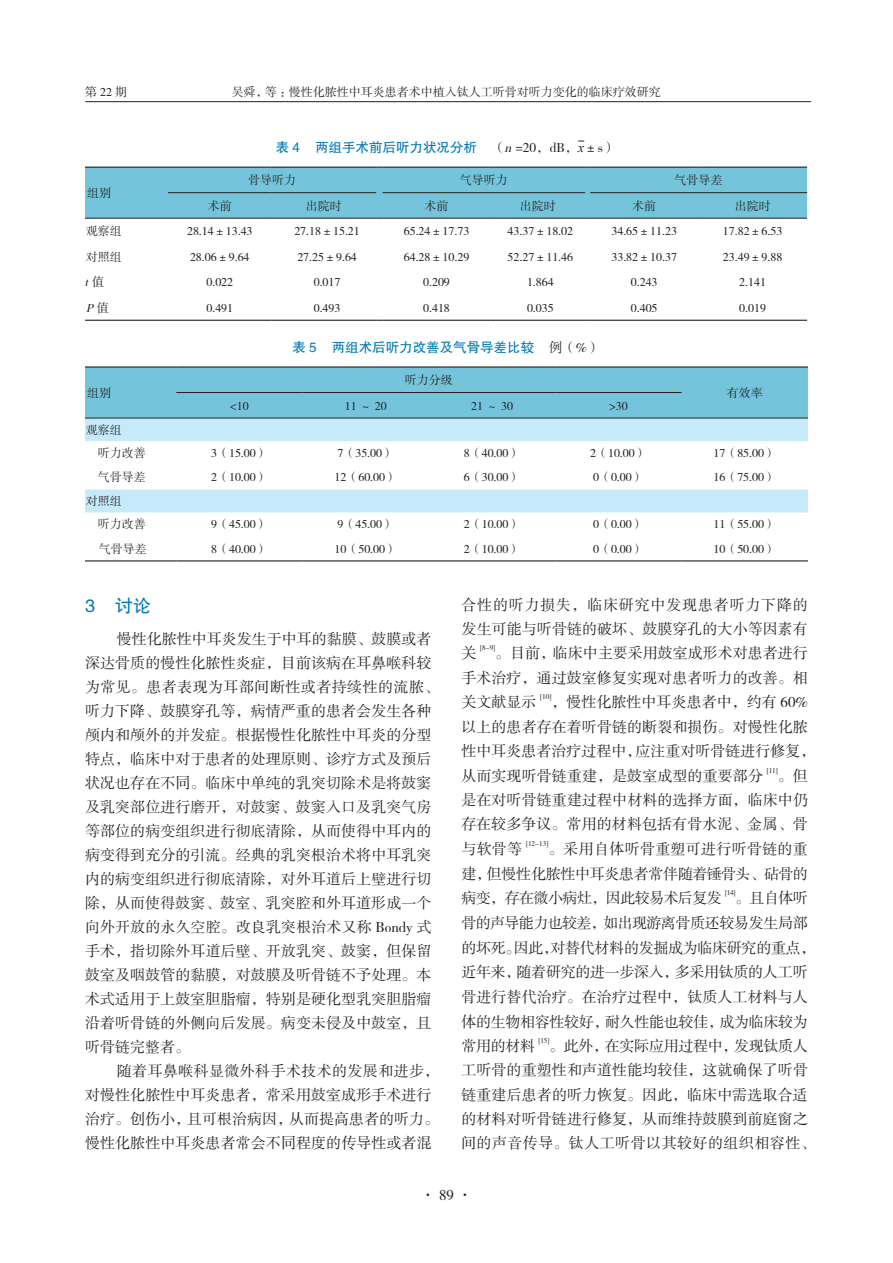
<style>
.page{position:relative;width:893px;height:1263px;background:#fff}
.page>*{position:absolute;margin:0;border:0;box-sizing:border-box;transform-origin:0 0}
._1标题{font:18px "FZHTK GBK1 0";color:#0078b6}
.全文段路样式{font:15px/24px "FZSSK GBK1 0";letter-spacing:.005em;color:#231f20}
.全文段路样式-2{font:15px/24.6px "FZSSK GBK1 0";letter-spacing:-.02em;color:#231f20}
._4中文标题_1{font:13.5px "FZHTK GBK1 0";color:#0078b6}
.表格文本样式{font:12px "FZSSK GBK1 0";color:#231f20}
.书眉{font:12px "FZSSK GBK1 0";color:#231f20}
.表格文本样式-2{font:italic 12px "FZSSK GBK1 0";color:#231f20}
.全文段路样式-3{font:7.2px "FZSSK GBK1 0";color:#231f20}
.s1{font-family:"FZSSK GBK1 0";color:#231f20}
.s2{font-family:"FZSSK GBK1 0";font-style:italic;color:#231f20}
.s3{font-family:"Times New Roman";font-style:italic;color:#231f20}
.s4{font-style:normal}
</style>
<div class="page">
<hr style="left:85px;top:101px;width:726px;height:1px;background:#231f20">
<svg style="left:85px;top:319px;width:722px;height:2px"></svg>
<hr style="left:590px;top:320px;width:108px;height:1px;background:#231f20">
<hr style="left:698px;top:320px;width:109px;height:1px;background:#231f20">
<svg style="left:85px;top:167px;width:722px;height:52px;background:#71bed4"></svg>
<hr style="left:168px;top:167px;width:104px;height:1px;background:#231f20">
<hr style="left:272px;top:167px;width:104px;height:1px;background:#231f20">
<hr style="left:168px;top:192px;width:104px;height:1px;background:#231f20">
<hr style="left:272px;top:192px;width:104px;height:1px;background:#231f20">
<div style="left:85px;top:368px;width:723px;height:50px;background:#74c5dc"></div>
<svg style="left:85px;top:419px;width:723px;height:93px"></svg>
<hr style="left:176px;top:418px;width:127px;height:1px;background:#231f20">
<hr style="left:303px;top:418px;width:126px;height:1px;background:#231f20">
<hr style="left:429px;top:418px;width:126px;height:1px;background:#231f20">
<hr style="left:555px;top:418px;width:127px;height:1px;background:#231f20">
<hr style="left:85px;top:560px;width:91px;height:1px;background:#231f20">
<hr style="left:176px;top:560px;width:127px;height:1px;background:#231f20">
<hr style="left:303px;top:560px;width:126px;height:1px;background:#231f20">
<hr style="left:429px;top:560px;width:126px;height:1px;background:#231f20">
<hr style="left:555px;top:560px;width:127px;height:1px;background:#231f20">
<hr style="left:682px;top:560px;width:126px;height:1px;background:#231f20">
<hr style="left:85px;top:366px;width:91px;height:2px;background:#231f20">
<hr style="left:85px;top:418px;width:91px;height:1px;background:#231f20">
<hr style="left:682px;top:366px;width:126px;height:2px;background:#231f20">
<hr style="left:682px;top:418px;width:126px;height:1px;background:#231f20">
<hr style="left:176px;top:366px;width:127px;height:2px;background:#231f20">
<hr style="left:303px;top:366px;width:126px;height:2px;background:#231f20">
<hr style="left:429px;top:366px;width:126px;height:2px;background:#231f20">
<hr style="left:555px;top:366px;width:127px;height:2px;background:#231f20">
<hr style="left:176px;top:392px;width:127px;height:1px;background:#231f20">
<hr style="left:303px;top:392px;width:126px;height:1px;background:#231f20">
<hr style="left:429px;top:392px;width:126px;height:1px;background:#231f20">
<hr style="left:555px;top:392px;width:127px;height:1px;background:#231f20">
<p class="书眉" style="left:85px;top:85px;width:43px">第22期</p>
<p class="书眉" style="left:232px;top:85px;width:430px">吴舜，等：慢性化脓性中耳炎患者术中植入钛人工听骨对听力变化的临床疗效研究</p>
<p class="表格文本样式" style="left:87px;top:187px;width:25px">组别</p>
<p class="_4中文标题_1" style="left:276px;top:140px;width:342px">表 4 两组手术前后听力状况分析 <span class="s1">（</span><span class="s2">n</span><span class="s1">=20，dB，</span><span class="s3">x</span><span class="s1">±s）</span></p>
<p class="表格文本样式" style="left:248px;top:174px;width:49px">骨导听力</p>
<p class="表格文本样式" style="left:460px;top:174px;width:49px">气导听力</p>
<p class="表格文本样式" style="left:675px;top:174px;width:49px">气骨导差</p>
<p class="表格文本样式" style="left:208px;top:199px;width:25px">术前</p>
<p class="表格文本样式" style="left:306px;top:199px;width:37px">出院时</p>
<p class="表格文本样式" style="left:425px;top:199px;width:25px">术前</p>
<p class="表格文本样式" style="left:520px;top:199px;width:37px">出院时</p>
<p class="表格文本样式" style="left:632px;top:199px;width:25px">术前</p>
<p class="表格文本样式" style="left:735px;top:199px;width:37px">出院时</p>
<p class="表格文本样式" style="left:86px;top:225px;width:38px">观察组</p>
<p class="表格文本样式" style="left:187px;top:225px;width:67px">28.14±13.43</p>
<p class="表格文本样式" style="left:294px;top:225px;width:67px">27.18±15.21</p>
<p class="表格文本样式" style="left:404px;top:225px;width:67px">65.24±17.73</p>
<p class="表格文本样式" style="left:508px;top:225px;width:67px">43.37±18.02</p>
<p class="表格文本样式" style="left:611px;top:225px;width:67px">34.65±11.23</p>
<p class="表格文本样式" style="left:723px;top:225px;width:61px">17.82±6.53</p>
<p class="表格文本样式" style="left:86px;top:251px;width:38px">对照组</p>
<p class="表格文本样式" style="left:190px;top:251px;width:61px">28.06±9.64</p>
<p class="表格文本样式" style="left:297px;top:251px;width:61px">27.25±9.64</p>
<p class="表格文本样式" style="left:404px;top:251px;width:67px">64.28±10.29</p>
<p class="表格文本样式" style="left:508px;top:251px;width:67px">52.27±11.46</p>
<p class="表格文本样式" style="left:611px;top:251px;width:67px">33.82±10.37</p>
<p class="表格文本样式" style="left:723px;top:251px;width:61px">23.49±9.88</p>
<p class="表格文本样式-2" style="left:85px;top:276px;width:21px">t<span class="s4">值</span></p>
<p class="表格文本样式" style="left:206px;top:276px;width:28px">0.022</p>
<p class="表格文本样式" style="left:314px;top:276px;width:28px">0.017</p>
<p class="表格文本样式" style="left:423px;top:276px;width:28px">0.209</p>
<p class="表格文本样式" style="left:527px;top:276px;width:28px">1.864</p>
<p class="表格文本样式" style="left:631px;top:276px;width:28px">0.243</p>
<p class="表格文本样式" style="left:739px;top:276px;width:28px">2.141</p>
<p class="表格文本样式-2" style="left:86px;top:302px;width:24px">P<span class="s4">值</span></p>
<p class="表格文本样式" style="left:206px;top:302px;width:28px">0.491</p>
<p class="表格文本样式" style="left:314px;top:302px;width:28px">0.493</p>
<p class="表格文本样式" style="left:423px;top:302px;width:28px">0.418</p>
<p class="表格文本样式" style="left:527px;top:302px;width:28px">0.035</p>
<p class="表格文本样式" style="left:631px;top:302px;width:28px">0.405</p>
<p class="表格文本样式" style="left:739px;top:302px;width:28px">0.019</p>
<p class="_4中文标题_1" style="left:292px;top:340px;width:310px">表 5 两组术后听力改善及气骨导差比较 <span class="s1">例（%）</span></p>
<p class="表格文本样式" style="left:87px;top:387px;width:25px">组别</p>
<p class="表格文本样式" style="left:405px;top:374px;width:49px">听力分级</p>
<p class="表格文本样式" style="left:727px;top:387px;width:37px">有效率</p>
<p class="表格文本样式" style="left:230px;top:399px;width:20px">&lt;10</p>
<p class="表格文本样式" style="left:345px;top:399px;width:43px">11 ～ 20</p>
<p class="表格文本样式" style="left:471px;top:399px;width:43px">21 ～ 30</p>
<p class="表格文本样式" style="left:609px;top:399px;width:20px">&gt;30</p>
<p class="表格文本样式" style="left:86px;top:424px;width:37px">观察组</p>
<p class="表格文本样式" style="left:98px;top:447px;width:49px">听力改善</p>
<p class="表格文本样式" style="left:211px;top:447px;width:58px">3（15.00）</p>
<p class="表格文本样式" style="left:337px;top:447px;width:58px">7（35.00）</p>
<p class="表格文本样式" style="left:464px;top:447px;width:58px">8（40.00）</p>
<p class="表格文本样式" style="left:590px;top:447px;width:58px">2（10.00）</p>
<p class="表格文本样式" style="left:713px;top:447px;width:64px">17（85.00）</p>
<p class="表格文本样式" style="left:98px;top:471px;width:49px">气骨导差</p>
<p class="表格文本样式" style="left:211px;top:471px;width:58px">2（10.00）</p>
<p class="表格文本样式" style="left:334px;top:471px;width:64px">12（60.00）</p>
<p class="表格文本样式" style="left:464px;top:471px;width:58px">6（30.00）</p>
<p class="表格文本样式" style="left:593px;top:471px;width:52px">0（0.00）</p>
<p class="表格文本样式" style="left:713px;top:471px;width:64px">16（75.00）</p>
<p class="表格文本样式" style="left:86px;top:495px;width:37px">对照组</p>
<p class="表格文本样式" style="left:98px;top:518px;width:49px">听力改善</p>
<p class="表格文本样式" style="left:211px;top:518px;width:58px">9（45.00）</p>
<p class="表格文本样式" style="left:337px;top:518px;width:58px">9（45.00）</p>
<p class="表格文本样式" style="left:464px;top:518px;width:58px">2（10.00）</p>
<p class="表格文本样式" style="left:593px;top:518px;width:52px">0（0.00）</p>
<p class="表格文本样式" style="left:713px;top:518px;width:64px">11（55.00）</p>
<p class="表格文本样式" style="left:99px;top:542px;width:49px">气骨导差</p>
<p class="表格文本样式" style="left:211px;top:542px;width:58px">8（40.00）</p>
<p class="表格文本样式" style="left:334px;top:542px;width:64px">10（50.00）</p>
<p class="表格文本样式" style="left:464px;top:542px;width:58px">2（10.00）</p>
<p class="表格文本样式" style="left:593px;top:542px;width:52px">0（0.00）</p>
<p class="表格文本样式" style="left:713px;top:542px;width:64px">10（50.00）</p>
<p class="_1标题" style="left:85px;top:596px;width:67px">3 讨论</p>
<p class="全文段路样式" style="left:85px;top:627px;width:356px;text-indent:32px">慢性化脓性中耳炎发生于中耳的黏膜、鼓膜或者深达骨质的慢性化脓性炎症，目前该病在耳鼻喉科较为常见。患者表现为耳部间断性或者持续性的流脓、听力下降、鼓膜穿孔等，病情严重的患者会发生各种颅内和颅外的并发症。根据慢性化脓性中耳炎的分型特点，临床中对于患者的处理原则、诊疗方式及预后状况也存在不同。临床中单纯的乳突切除术是将鼓窦及乳突部位进行磨开，对鼓窦、鼓窦入口及乳突气房等部位的病变组织进行彻底清除，从而使得中耳内的病变得到充分的引流。经典的乳突根治术将中耳乳突内的病变组织进行彻底清除，对外耳道后上壁进行切除，从而使得鼓窦、鼓室、乳突腔和外耳道形成一个向外开放的永久空腔。改良乳突根治术又称 Bondy 式手术，指切除外耳道后壁、开放乳突、鼓窦，但保留鼓室及咽鼓管的黏膜，对鼓膜及听骨链不予处理。本术式适用于上鼓室胆脂瘤，特别是硬化型乳突胆脂瘤沿着听骨链的外侧向后发展。病变未侵及中鼓室，且听骨链完整者。</p>
<p class="全文段路样式" style="left:85px;top:1059px;width:356px;text-indent:32px">随着耳鼻喉科显微外科手术技术的发展和进步，对慢性化脓性中耳炎患者，常采用鼓室成形手术进行治疗。创伤小，且可根治病因，从而提高患者的听力。慢性化脓性中耳炎患者常会不同程度的传导性或者混</p>
<p class="全文段路样式" style="left:461px;top:593px;width:348px;text-align:justify">合性的听力损失，临床研究中发现患者听力下降的发生可能与听骨链的破坏、鼓膜穿孔的大小等因素有关</p>
<p class="全文段路样式-3" style="left:480px;top:644px;width:17px">[8-9]</p>
<p class="全文段路样式" style="left:461px;top:642px;width:348px;line-height:24.5px;text-align:justify;text-indent:34px">。目前，临床中主要采用鼓室成形术对患者进行手术治疗，通过鼓室修复实现对患者听力的改善。相关文献显示</p>
<p class="全文段路样式-3" style="left:540px;top:693px;width:13px">[10]</p>
<p class="全文段路样式" style="left:461px;top:691px;width:356px;line-height:24.5px;text-indent:90px">，慢性化脓性中耳炎患者中，约有 60%以上的患者存在着听骨链的断裂和损伤。对慢性化脓性中耳炎患者治疗过程中，应注重对听骨链进行修复，从而实现听骨链重建，是鼓室成型的重要部分</p>
<p class="全文段路样式-3" style="left:767px;top:766px;width:13px">[11]</p>
<p class="全文段路样式" style="left:461px;top:764px;width:348px;line-height:24.5px;text-align:justify;text-indent:316px">。但是在对听骨链重建过程中材料的选择方面，临床中仍存在较多争议。常用的材料包括有骨水泥、金属、骨与软骨等</p>
<p class="全文段路样式" style="left:461px;top:837px;width:348px;line-height:24.8px;text-align:justify;text-indent:87px">。采用自体听骨重塑可进行听骨链的重建，但慢性化脓性中耳炎患者常伴随着锤骨头、砧骨的病变，存在微小病灶，因此较易术后复发</p>
<p class="全文段路样式-3" style="left:526px;top:840px;width:24px">[12-13]</p>
<p class="全文段路样式-2" style="left:461px;top:886px;width:356px;text-indent:274px">。且自体听骨的声导能力也较差，如出现游离骨质还较易发生局部的坏死。因此，对替代材料的发掘成为临床研究的重点，近年来，随着研究的进一步深入，多采用钛质的人工听骨进行替代治疗。在治疗过程中，钛质人工材料与人体的生物相容性较好，耐久性能也较佳，成为临床较为常用的材料</p>
<p class="全文段路样式-3" style="left:725px;top:889px;width:12px">[14]</p>
<p class="全文段路样式-3" style="left:539px;top:1037px;width:12px">[15]</p>
<p class="全文段路样式" style="left:461px;top:1035px;width:356px;text-indent:88px">。此外，在实际应用过程中，发现钛质人工听骨的重塑性和声道性能均较佳，这就确保了听骨链重建后患者的听力恢复。因此，临床中需选取合适的材料对听骨链进行修复，从而维持鼓膜到前庭窗之间的声音传导。钛人工听骨以其较好的组织相容性、</p>
<p class="全文段路样式" style="left:420px;top:1183px;width:54px">· 89 ·</p>
</div>
